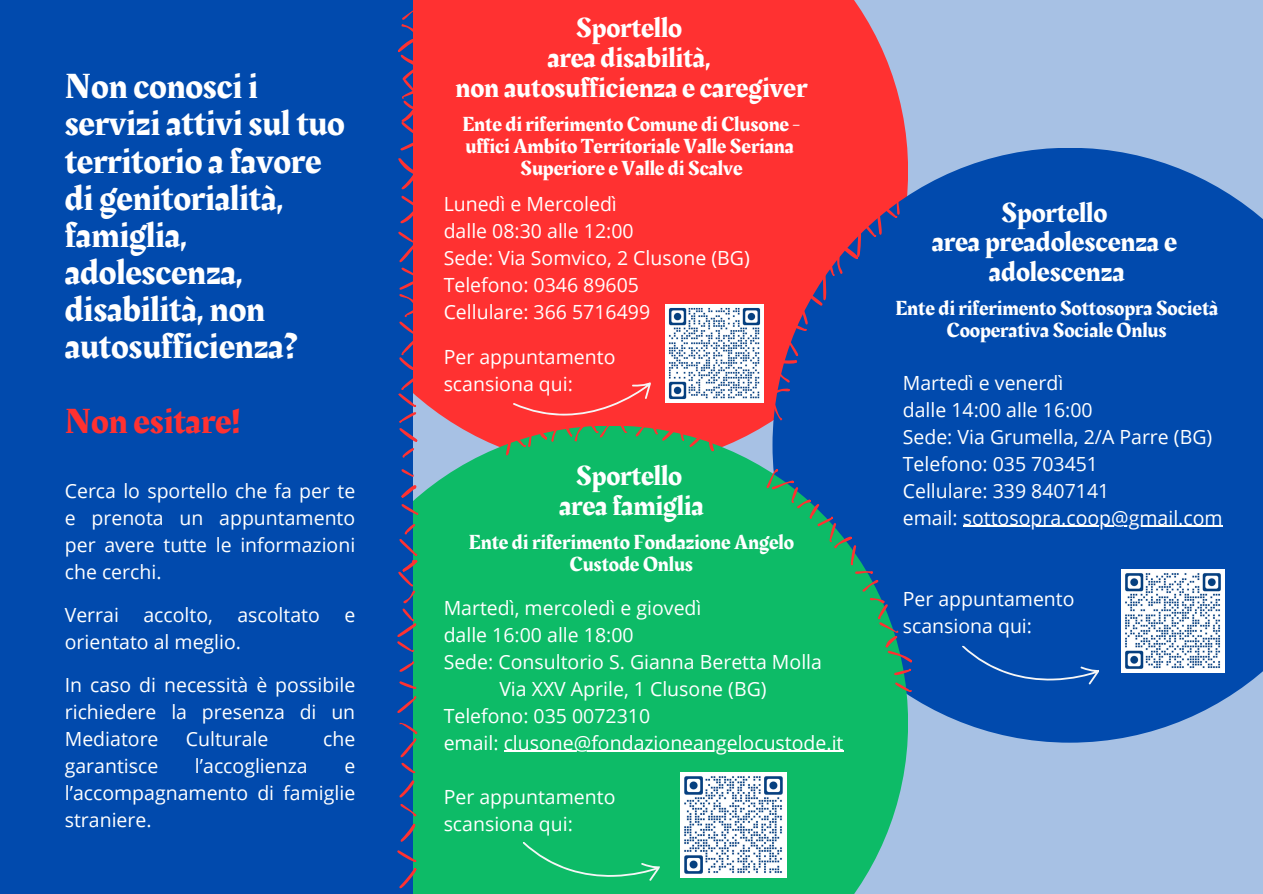
<style>
.page{position:relative;width:1263px;height:894px;background:#fff}
.page>*{position:absolute;margin:0;border:0;box-sizing:border-box;transform-origin:0 0}
.t1{font:36px/37.2px "Rakkas";color:#fff}
.t2{font:36px "Rakkas";color:#ff3131}
.t3{font:28.5px/29.7px "Rakkas";color:#fff;text-align:center}
.t4{font:21px/21.9px "Rakkas";color:#fff;text-align:center}
.t5{font:19.5px/27px "Open Sans";color:#fff;text-align:justify}
</style>
<div class="page">
<div style="left:0;top:0;width:1263px;height:893px;background:#a7c1e4"></div>
<div style="left:412px;top:0;width:496px;height:425px;background:#ff3131"></div>
<svg style="left:772px;top:148px;width:491px;height:594px;fill:#014aad"></svg>
<svg style="left:412px;top:425px;width:496px;height:468px;fill:#0dbb67"></svg>
<div style="left:0;top:0;width:412px;height:893px;background:#014aad"></div>
<hr style="left:963px;top:525px;width:260px;height:1px;background:#fff">
<hr style="left:504px;top:750px;width:339px;height:1px;background:#fff">
<svg style="left:520px;top:841px;width:141px;height:42px"></svg>
<svg style="left:959px;top:645px;width:141px;height:42px"></svg>
<svg style="left:767px;top:388px;width:23px;height:32px"></svg>
<svg style="left:774px;top:194px;width:126px;height:188px"></svg>
<svg style="left:855px;top:571px;width:18px;height:2px"></svg>
<svg style="left:862px;top:579px;width:16px;height:12px"></svg>
<svg style="left:870px;top:597px;width:42px;height:65px"></svg>
<svg style="left:894px;top:668px;width:17px;height:7px"></svg>
<svg style="left:895px;top:682px;width:17px;height:10px"></svg>
<svg style="left:766px;top:469px;width:90px;height:96px"></svg>
<svg style="left:506px;top:373px;width:178px;height:82px"></svg>
<svg style="left:690px;top:429px;width:24px;height:22px"></svg>
<svg style="left:399px;top:867px;width:17px;height:21px"></svg>
<svg style="left:397px;top:850px;width:19px;height:11px"></svg>
<svg style="left:401px;top:823px;width:14px;height:18px"></svg>
<svg style="left:400px;top:803px;width:16px;height:13px"></svg>
<svg style="left:399px;top:780px;width:15px;height:17px"></svg>
<svg style="left:400px;top:722px;width:17px;height:51px"></svg>
<svg style="left:397px;top:696px;width:19px;height:17px"></svg>
<svg style="left:399px;top:681px;width:17px;height:7px"></svg>
<svg style="left:399px;top:661px;width:15px;height:10px"></svg>
<svg style="left:397px;top:524px;width:20px;height:127px"></svg>
<svg style="left:401px;top:504px;width:17px;height:10px"></svg>
<svg style="left:401px;top:485px;width:15px;height:12px"></svg>
<svg style="left:401px;top:469px;width:13px;height:7px"></svg>
<svg style="left:403px;top:448px;width:11px;height:9px"></svg>
<svg style="left:399px;top:428px;width:18px;height:13px"></svg>
<svg style="left:398px;top:377px;width:18px;height:45px"></svg>
<svg style="left:398px;top:232px;width:20px;height:138px"></svg>
<svg style="left:400px;top:196px;width:20px;height:27px"></svg>
<svg style="left:398px;top:158px;width:19px;height:31px"></svg>
<svg style="left:398px;top:7px;width:22px;height:143px"></svg>
<img style="left:666px;top:305px;width:98px;height:98px">
<img style="left:1122px;top:569px;width:102px;height:103px">
<img style="left:681px;top:771px;width:105px;height:106px">
<p class="t1" style="left:65px;top:69px;width:281px">Non conosci i servizi attivi sul tuo territorio a favore di genitorialità, famiglia, adolescenza, disabilità, non autosufficienza?</p>
<p class="t2" style="left:65px;top:395px;width:177px">Non esitare!</p>
<p class="t5" style="left:65px;top:476px;width:292px">Cerca lo sportello che fa per te e prenota un appuntamento per avere tutte le informazioni che cerchi.</p>
<p class="t5" style="left:65px;top:600px;width:56px">Verrai</p>
<p class="t5" style="left:143px;top:600px;width:71px">accolto,</p>
<p class="t5" style="left:237px;top:600px;width:84px">ascoltato</p>
<p class="t5" style="left:344px;top:600px;width:12px">e</p>
<p class="t5" style="left:65px;top:627px;width:178px">orientato al meglio.</p>
<p class="t5" style="left:65px;top:670px;width:292px">In caso di necessità è possibile richiedere la presenza di un Mediatore</p>
<p class="t5" style="left:186px;top:724px;width:84px">Culturale</p>
<p class="t5" style="left:323px;top:724px;width:34px">che</p>
<p class="t5" style="left:65px;top:751px;width:95px">garantisce</p>
<p class="t5" style="left:195px;top:751px;width:114px">l’accoglienza</p>
<p class="t5" style="left:65px;top:751px;width:292px;text-indent:280px">e l’accompagnamento di famiglie straniere.</p>
<p class="t3" style="left:456px;top:14px;width:353px">Sportello<br>area disabilità,<br>non autosufficienza e caregiver</p>
<p class="t4" style="left:462px;top:114px;width:340px;text-align:left">Ente di riferimento Comune di Clusone - uffici Ambito Territoriale Valle Seriana</p>
<p class="t4" style="left:520px;top:157px;width:224px">Superiore e Valle di Scalve</p>
<h1 class="t5" style="left:444px;top:190px;width:175px">Lunedì e Mercoledì</h1>
<h1 class="t5" style="left:444px;top:217px;width:191px">dalle 08:30 alle 12:00</h1>
<p class="t5" style="left:444px;top:244px;width:308px">Sede: Via Somvico, 2 Clusone (BG)</p>
<p class="t5" style="left:444px;top:271px;width:197px">Telefono: 0346 89605</p>
<p class="t5" style="left:444px;top:298px;width:208px">Cellulare: 366 5716499</p>
<h2 class="t5" style="left:444px;top:343px;width:173px">Per appuntamento</h2>
<p class="t5" style="left:444px;top:370px;width:131px">scansiona qui:</p>
<p class="t5" style="left:903px;top:368px;width:162px">Martedì e venerdì</p>
<p class="t5" style="left:903px;top:395px;width:191px">dalle 14:00 alle 16:00</p>
<p class="t5" style="left:903px;top:422px;width:311px">Sede: Via Grumella, 2/A Parre (BG)</p>
<p class="t5" style="left:903px;top:449px;width:197px">Telefono: 035 703451</p>
<p class="t5" style="left:903px;top:476px;width:208px">Cellulare: 339 8407141</p>
<p class="t5" style="left:903px;top:503px;width:321px">email: sottosopra.coop@gmail.com</p>
<p class="t3" style="left:932px;top:198px;width:247px">Sportello<br>area preadolescenza e adolescenza</p>
<p class="t4" style="left:895px;top:298px;width:324px">Ente di riferimento Sottosopra Società<br>Cooperativa Sociale Onlus</p>
<p class="t3" style="left:559px;top:461px;width:146px">Sportello area famiglia</p>
<p class="t4" style="left:469px;top:531px;width:326px">Ente di riferimento Fondazione Angelo<br>Custode Onlus</p>
<p class="t5" style="left:444px;top:593px;width:259px">Martedì, mercoledì e giovedì</p>
<p class="t5" style="left:444px;top:620px;width:191px">dalle 16:00 alle 18:00</p>
<h2 class="t5" style="left:444px;top:647px;width:380px">Sede: Consultorio S. Gianna Beretta Molla</h2>
<p class="t5" style="left:499px;top:674px;width:269px">Via XXV Aprile, 1 Clusone (BG)</p>
<p class="t5" style="left:444px;top:701px;width:208px">Telefono: 035 0072310</p>
<p class="t5" style="left:444px;top:728px;width:401px">email: clusone@fondazioneangelocustode.it</p>
<p class="t5" style="left:444px;top:782px;width:173px">Per appuntamento</p>
<p class="t5" style="left:444px;top:809px;width:131px">scansiona qui:</p>
<p class="t5" style="left:903px;top:584px;width:173px">Per appuntamento</p>
<p class="t5" style="left:903px;top:611px;width:131px">scansiona qui:</p>
</div>
